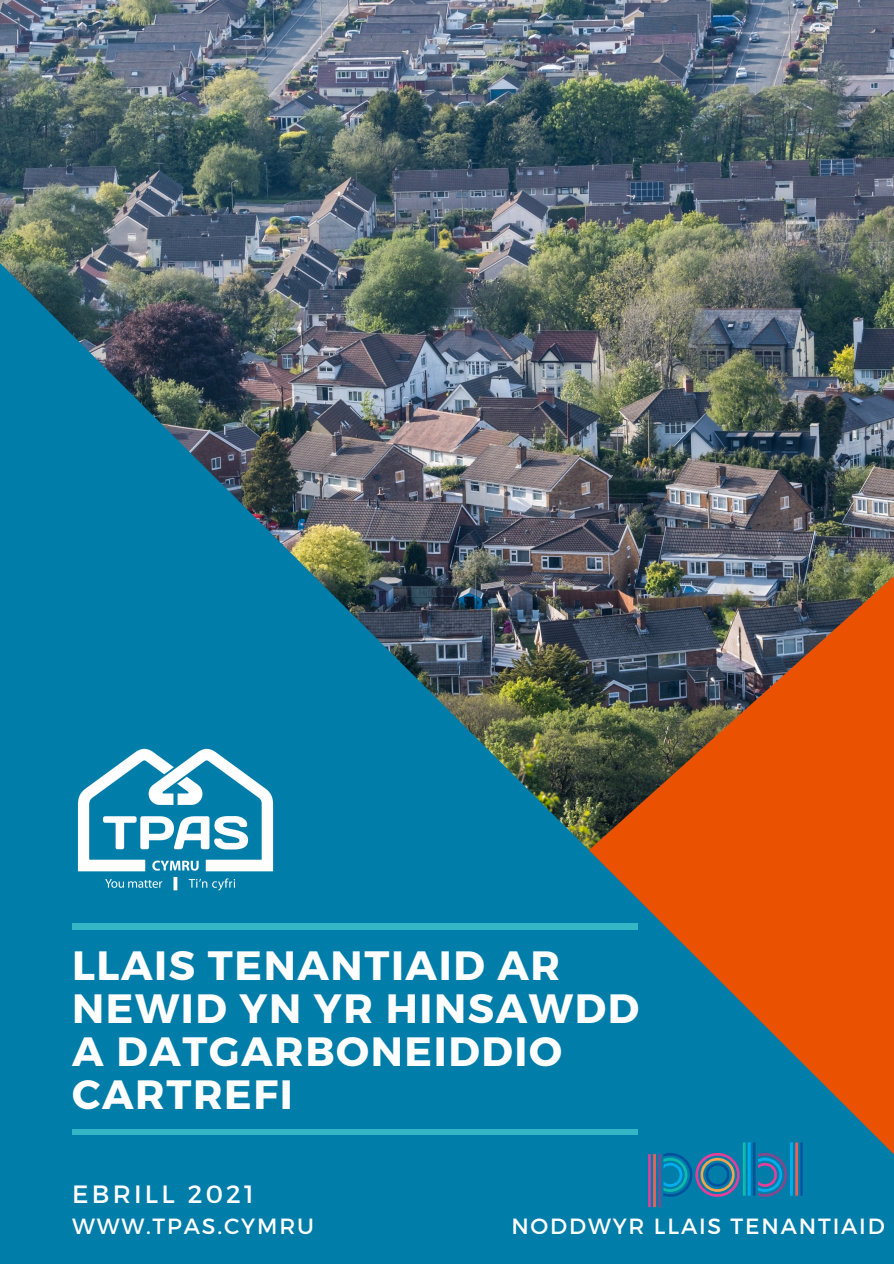
<style>
.page{position:relative;width:894px;height:1264px;background:#fff}
.page>*{position:absolute;margin:0;border:0;box-sizing:border-box;transform-origin:0 0}
.t1{font:700 40.95px/42.8px "Montserrat";letter-spacing:.04em;color:#fff}
.t2{font:25.05px "Montserrat";letter-spacing:.13em;color:#fff}
.t3{font:22.05px "Montserrat";letter-spacing:.085em;color:#fff}
</style>
<div class="page">
<img style="left:0;top:0;width:893px;height:193px">
<img style="left:0;top:193px;width:893px;height:1070px">
<div style="left:73px;top:1129px;width:565px;height:5px;background:#34b6c6"></div>
<div style="left:72px;top:923px;width:565px;height:6px;background:#34b6c6"></div>
<img style="left:72px;top:744px;width:206px;height:151px">
<img style="left:637px;top:1134px;width:174px;height:81px">
<p class="t1" style="left:72px;top:942px;width:568px">LLAIS TENANTIAID AR<br>NEWID YN YR HINSAWDD<br>A DATGARBONEIDDIO<br>CARTREFI</p>
<p class="t2" style="left:72px;top:1177px;width:183px">EBRILL 2021</p>
<p class="t3" style="left:72px;top:1212px;width:243px">WWW.TPAS.CYMRU</p>
<p class="t3" style="left:511px;top:1212px;width:375px">NODDWYR LLAIS TENANTIAID</p>
</div>
